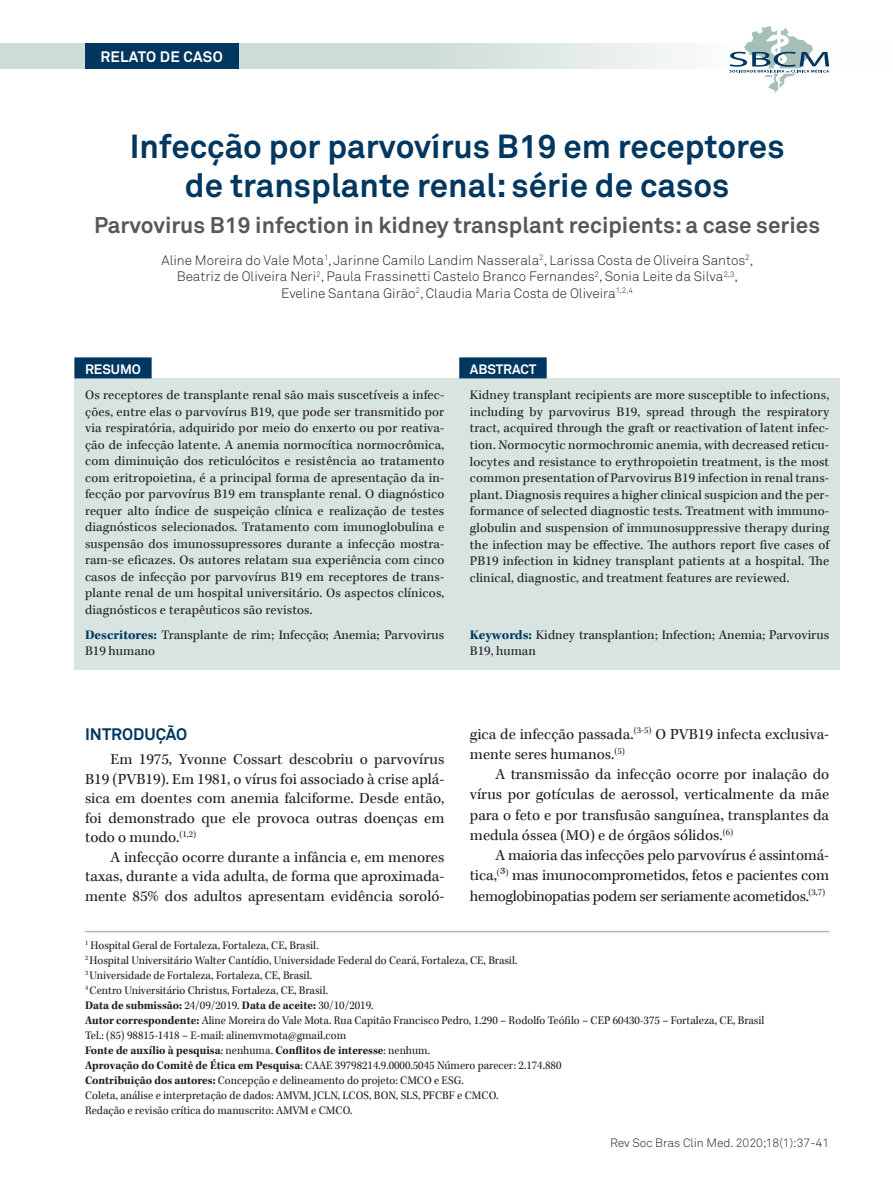
<style>
.page{position:relative;width:893px;height:1191px;background:#fff}
.page>*{position:absolute;margin:0;border:0;box-sizing:border-box;transform-origin:0 0}
.t1{font:700 33px/39.6px "Akkurat Pro";color:#003760;text-align:center}
.t2{font:700 22.5px "Akkurat Pro";color:#57585a}
.t3{font:700 16.5px "Akkurat Pro";color:#003760}
.t4{font:15.75px/19.5px "Kepler Std";color:#231f20;text-align:justify}
.t5{font:700 15px "Akkurat Pro";letter-spacing:.02em;color:#fff}
.t6{font:13.5px/16.5px "Kepler Std";letter-spacing:.005em;color:#231f20;text-align:justify}
.t7{font:13.5px/16.5px "Akkurat Light Pro";color:#231f20;text-align:center}
.t8{font:700 13.5px "Akkurat Pro";color:#fff}
.t9{font:12px/15px "Kepler Std";color:#231f20;scale:.95 1}
.t10{font:12px "Akkurat Light Pro";color:#231f20}
.s1{font-weight:700;color:#003760}
.s2{font-weight:700}
</style>
<div class="page">
<svg style="left:0;top:43px;width:830px;height:26px;background:#d9e4e1"></svg>
<div style="left:85px;top:43px;width:153px;height:26px;background:#003760"></div>
<svg style="left:729px;top:26px;width:100px;height:67px"></svg>
<div style="left:74px;top:378px;width:766px;height:292px;background:#d7e4e1"></div>
<hr style="left:85px;top:931px;width:744px;height:1px;background:#a6c0b9">
<div style="left:74px;top:357px;width:78px;height:21px;background:#003760"></div>
<div style="left:459px;top:357px;width:88px;height:21px;background:#003760"></div>
<p class="t5" style="left:100px;top:47px;width:124px">RELATO DE CASO</p>
<h1 class="t1" style="left:130px;top:127px;width:656px">Infecção por parvovírus B19 em receptores de transplante renal: série de casos</h1>
<h2 class="t2" style="left:94px;top:211px;width:728px">Parvovirus B19 infection in kidney transplant recipients: a case series</h2>
<p class="t7" style="left:162px;top:252px;width:593px">Aline Moreira do Vale Mota<sup>1</sup>, Jarinne Camilo Landim Nasserala<sup>2</sup>, Larissa Costa de Oliveira Santos<sup>2</sup>,<br>Beatriz de Oliveira Neri<sup>2</sup>, Paula Frassinetti Castelo Branco Fernandes<sup>2</sup>, Sonia Leite da Silva<sup>2,3</sup>,<br>Eveline Santana Girão<sup>2</sup>, Claudia Maria Costa de Oliveira<sup>1,2,4</sup></p>
<p class="t8" style="left:85px;top:361px;width:57px">RESUMO</p>
<p class="t6" style="left:85px;top:387px;width:361px">Os receptores de transplante renal são mais suscetíveis a infec&shy;ções, entre elas o parvovírus B19, que pode ser transmitido por via respiratória, adquirido por meio do enxerto ou por reativa&shy;ção de infecção latente. A anemia normocítica normocrômica, com diminuição dos reticulócitos e resistência ao tratamento com eritropoietina, é a principal forma de apresentação da in&shy;fecção por parvovírus B19 em transplante renal. O diagnóstico requer alto índice de suspeição clínica e realização de testes diagnósticos selecionados. Tratamento com imunoglobulina e suspensão dos imunossupressores durante a infecção mostra&shy;ram-se eficazes. Os autores relatam sua experiência com cinco casos de infecção por parvovírus B19 em receptores de trans&shy;plante renal de um hospital universitário. Os aspectos clínicos, diagnósticos e terapêuticos são revistos.</p>
<p class="t6" style="left:85px;top:627px;width:361px"><span class="s1">Descritores:</span> Transplante de rim; Infecção; Anemia; Parvovirus<br>B19 humano</p>
<p class="t8" style="left:470px;top:361px;width:68px">ABSTRACT</p>
<p class="t6" style="left:470px;top:387px;width:361px">Kidney transplant recipients are more susceptible to infections, including by parvovirus B19, spread through the respiratory tract, acquired through the graft or reactivation of latent infec&shy;tion. Normocytic normochromic anemia, with decreased reticu&shy;locytes and resistance to erythropoietin treatment, is the most common presentation of Parvovirus B19 infection in renal trans&shy;plant. Diagnosis requires a higher clinical suspicion and the per&shy;formance of selected diagnostic tests. Treatment with immuno&shy;globulin and suspension of immunosuppressive therapy during the infection may be effective. The authors report five cases of PB19 infection in kidney transplant patients at a hospital. The clinical, diagnostic, and treatment features are reviewed.</p>
<p class="t6" style="left:470px;top:626px;width:361px"><span class="s1">Keywords:</span> Kidney transplantion; Infection; Anemia; Parvovirus<br>B19, human</p>
<p class="t3" style="left:85px;top:724px;width:104px">INTRODUÇÃO</p>
<p class="t4" style="left:85px;top:750px;width:361px;text-indent:26px">Em 1975, Yvonne Cossart descobriu o parvovírus B19 (PVB19). Em 1981, o vírus foi associado à crise aplá&shy;sica em doentes com anemia falciforme. Desde então, foi demonstrado que ele provoca outras doenças em todo o mundo.<sup>(1,2)</sup></p>
<p class="t4" style="left:85px;top:847px;width:361px;text-indent:26px">A infecção ocorre durante a infância e, em menores taxas, durante a vida adulta, de forma que aproximada&shy;mente 85% dos adultos apresentam evidência soroló-</p>
<p class="t4" style="left:470px;top:724px;width:361px;line-height:20.2px">gica de infecção passada.<sup>(3-5)</sup> O PVB19 infecta exclusiva&shy;mente seres humanos.<sup>(5)</sup></p>
<p class="t4" style="left:470px;top:764px;width:361px;line-height:20.2px;text-indent:26px">A transmissão da infecção ocorre por inalação do vírus por gotículas de aerossol, verticalmente da mãe para o feto e por transfusão sanguínea, transplantes da medula óssea (MO) e de órgãos sólidos.<sup>(6)</sup></p>
<p class="t4" style="left:470px;top:845px;width:361px;line-height:20.2px;text-indent:26px">A maioria das infecções pelo parvovírus é assintomá&shy;tica,<sup>(</sup>³<sup>)</sup> mas imunocomprometidos, fetos e pacientes com hemoglobinopatias podem ser seriamente acometidos.<sup>(3,7)</sup></p>
<p class="t9" style="left:85px;top:938px;width:717px"><sup>1</sup> Hospital Geral de Fortaleza, Fortaleza, CE, Brasil.<br><sup>2</sup> Hospital Universitário Walter Cantídio, Universidade Federal do Ceará, Fortaleza, CE, Brasil.<br><sup>3</sup> Universidade de Fortaleza, Fortaleza, CE, Brasil.<br><sup>4</sup> Centro Universitário Christus, Fortaleza, CE, Brasil.<br><span class="s2">Data de submissão:</span> 24/09/2019. <span class="s2">Data de aceite:</span> 30/10/2019.<br><span class="s2">Autor correspondente:</span> Aline Moreira do Vale Mota. Rua Capitão Francisco Pedro, 1.290 – Rodolfo Teófilo – CEP 60430-375 – Fortaleza, CE, Brasil Tel.: (85) 98815-1418 – E-mail: alinemvmota@gmail.com<br><span class="s2">Fonte de auxílio à pesquisa</span>: nenhuma. <span class="s2">Conflitos de interesse</span>: nenhum.<br><span class="s2">Aprovação do Comitê de Ética em Pesquisa</span>: CAAE 39798214.9.0000.5045 Número parecer: 2.174.880<br><span class="s2">Contribuição dos autores:</span> Concepção e delineamento do projeto: CMCO e ESG.<br>Coleta, análise e interpretação de dados: AMVM, JCLN, LCOS, BON, SLS, PFCBF e CMCO.<br>Redação e revisão crítica do manuscrito: AMVM e CMCO.</p>
<p class="t10" style="left:610px;top:1135px;width:221px">Rev Soc Bras Clin Med. 2020;18(1):37-41</p>
</div>
